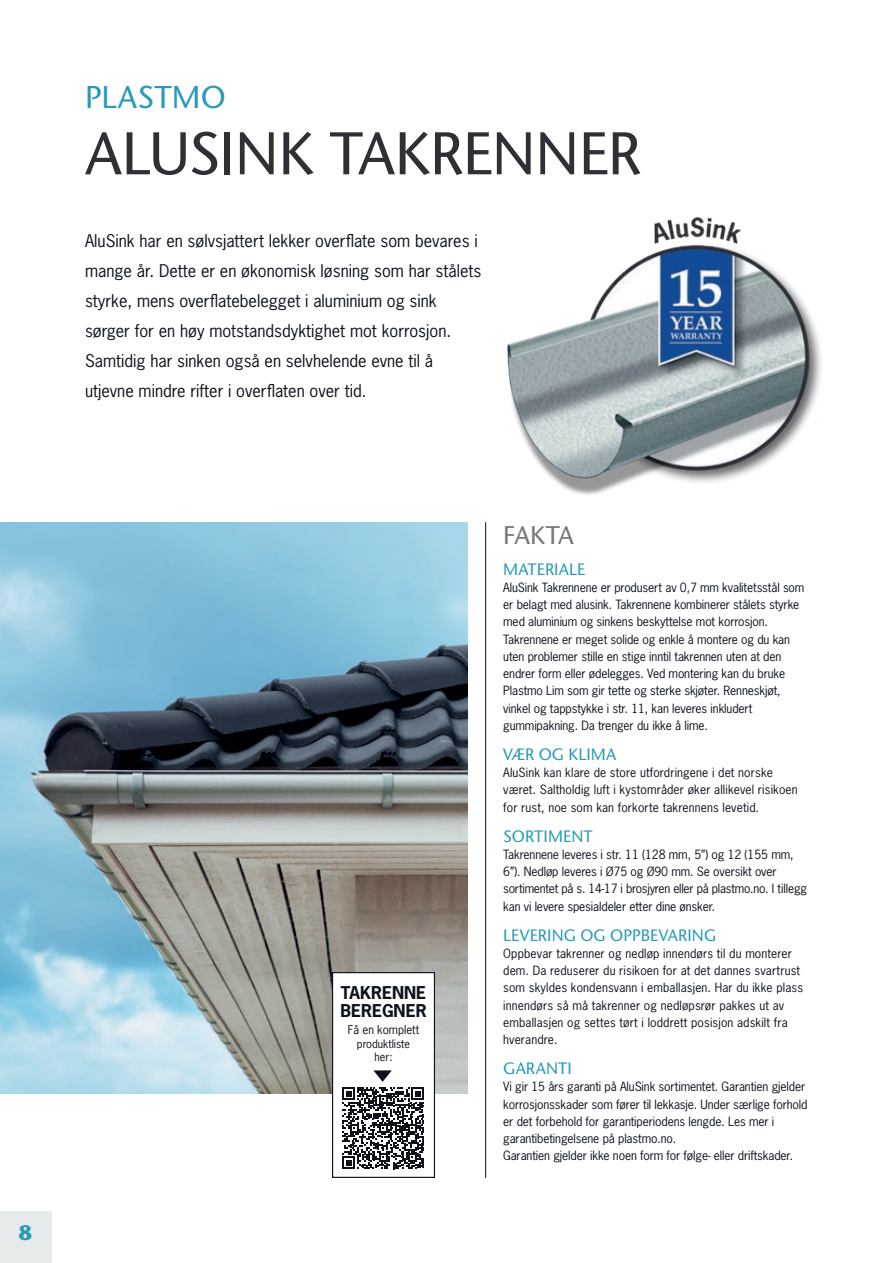
<style>
.page{position:relative;width:893px;height:1263px;background:#fff}
.page>*{position:absolute;margin:0;border:0;box-sizing:border-box;transform-origin:0 0}
.t1{font:500 60px "Stone Sans ITC Std";letter-spacing:-.005em;color:#2f3036}
.t2{font:500 31.5px "Stone Sans ITC Std";letter-spacing:.005em;color:#2a9bb6}
.t3{font:500 25.5px "Stone Sans ITC Std";letter-spacing:-.02em;color:#75797e}
.t4{font:700 21px "Stone Sans ITC Std";color:#2a9bb6}
.t5{font:700 16.65px/18.1px "News Gothic Std";color:#0d121a}
.t6{font:16.5px/30px "News Gothic Std";color:#0d121a}
.t7{font:500 16.5px "Stone Sans ITC Std";letter-spacing:.005em;color:#2a9bb6}
.t8{font:12px/17.2px "News Gothic Std";letter-spacing:-.01em;color:#0d121a}
.t9{font:12px/17.2px "News Gothic Std";letter-spacing:.01em;color:#0d121a}
.t10{font:11.55px "News Gothic Std";color:#0d121a}
.t11{font:10.95px/13.5px "News Gothic Std";color:#0d121a;text-align:center}
</style>
<div class="page">
<hr style="left:485px;top:522px;width:1px;height:656px;background:#0d121a">
<img style="left:0;top:522px;width:468px;height:571px">
<img style="left:507px;top:216px;width:314px;height:279px">
<div style="left:332px;top:972px;width:103px;height:206px;background:#fff;border:1px solid #0d121a"></div>
<svg style="left:342px;top:1070px;width:82px;height:99px"></svg>
<div style="left:0;top:1212px;width:51px;height:51px;background:#e7eaea"></div>
<h3 class="t4" style="left:18px;top:1219px;width:16px">8</h3>
<h2 class="t2" style="left:85px;top:78px;width:142px">PLASTMO</h2>
<h1 class="t1" style="left:85px;top:117px;width:557px">ALUSINK TAKRENNER</h1>
<p class="t6" style="left:85px;top:225px;width:398px">AluSink har en sølvsjattert lekker overflate som bevares i mange år. Dette er en økonomisk løsning som har stålets styrke, mens overflatebelegget i aluminium og sink sørger for en høy motstandsdyktighet mot korrosjon.<br>Samtidig har sinken også en selvhelende evne til å utjevne mindre rifter i overflaten over tid.</p>
<h3 class="t5" style="left:340px;top:983px;width:88px">TAKRENNE<br>BEREGNER</h3>
<p class="t10" style="left:348px;top:1022px;width:73px">Få en komplett</p>
<p class="t11" style="left:357px;top:1036px;width:55px">produktliste her:</p>
<h3 class="t3" style="left:503px;top:519px;width:72px">FAKTA</h3>
<h3 class="t7" style="left:503px;top:559px;width:84px">MATERIALE</h3>
<p class="t8" style="left:503px;top:579px;width:303px">AluSink Takrennene er produsert av 0,7 mm kvalitetsstål som er belagt med alusink. Takrennene kombinerer stålets styrke med aluminium og sinkens beskyttelse mot korrosjon.<br>Takrennene er meget solide og enkle å montere og du kan uten problemer stille en stige inntil takrennen uten at den endrer form eller ødelegges. Ved montering kan du bruke Plastmo Lim som gir tette og sterke skjøter. Renneskjøt, vinkel og tappstykke i str. 11, kan leveres inkludert gummipakning. Da trenger du ikke å lime.</p>
<h3 class="t7" style="left:503px;top:744px;width:114px">VÆR OG KLIMA</h3>
<p class="t9" style="left:503px;top:764px;width:296px">AluSink kan klare de store utfordringene i det norske været. Saltholdig luft i kystområder øker allikevel risikoen for rust, noe som kan forkorte takrennens levetid.</p>
<h3 class="t7" style="left:503px;top:826px;width:91px">SORTIMENT</h3>
<p class="t8" style="left:503px;top:846px;width:305px">Takrennene leveres i str. 11 (128 mm, 5”) og 12 (155 mm, 6”). Nedløp leveres i Ø75 og Ø90 mm. Se oversikt over sortimentet på s. 14-17 i brosjyren eller på plastmo.no. I tillegg kan vi levere spesialdeler etter dine ønsker.</p>
<h3 class="t7" style="left:503px;top:925px;width:215px">LEVERING OG OPPBEVARING</h3>
<p class="t9" style="left:503px;top:945px;width:301px">Oppbevar takrenner og nedløp innendørs til du monterer dem. Da reduserer du risikoen for at det dannes svartrust som skyldes kondensvann i emballasjen. Har du ikke plass innendørs så må takrenner og nedløpsrør pakkes ut av emballasjen og settes tørt i loddrett posisjon adskilt fra hverandre.</p>
<h3 class="t7" style="left:503px;top:1058px;width:70px">GARANTI</h3>
<p class="t8" style="left:503px;top:1078px;width:306px">Vi gir 15 års garanti på AluSink sortimentet. Garantien gjelder korrosjonsskader som fører til lekkasje. Under særlige forhold er det forbehold for garantiperiodens lengde. Les mer i garantibetingelsene på plastmo.no.<br>Garantien gjelder ikke noen form for følge- eller driftskader.</p>
</div>
